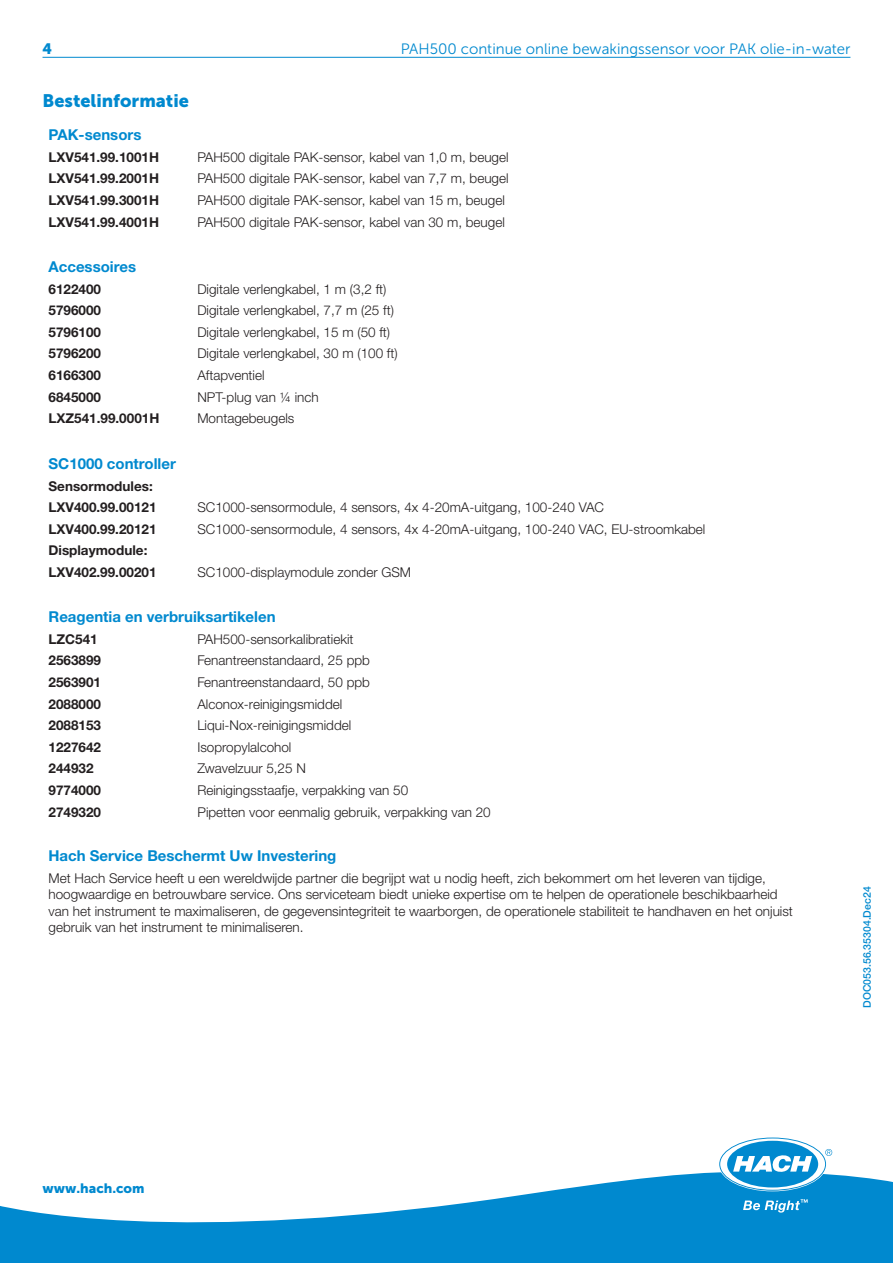
<style>
.page{position:relative;width:893px;height:1263px;background:#fff}
.page>*{position:absolute;margin:0;border:0;box-sizing:border-box;transform-origin:0 0}
.Head_2{font:18px "Museo Sans 900";color:#0089cf}
.Head_3_Text_1_Bold{font:700 15px "Helvetica Neue LTW1 G";color:#0089cf}
.Head_3{font:15px "Museo Sans 300";color:#0089cf}
.Head_3-2{font:15px "Museo Sans 900";color:#0089cf}
.Text_1{font:300 13.5px/16.5px "Helvetica Neue LTW1 G";color:#231f20}
.Text_1_Text_1_Bold{font:700 13.5px "Helvetica Neue LTW1 G";color:#231f20}
.Text_1_Bold{font:700 13.5px "Helvetica Neue LTW1 G";color:#231f20}
.Text_1_Color{font:13.5px "Museo Sans 900";color:#0089cf}
.t1{font:500 10.5px "Helvetica Neue LTW1 G";color:#0089cf}
</style>
<div class="page">
<svg style="left:0;top:1168px;width:893px;height:95px;fill:#0089cf"></svg>
<svg style="left:720px;top:1138px;width:112px;height:52px"></svg>
<svg style="left:743px;top:1199px;width:65px;height:13px"></svg>
<hr style="left:43px;top:57px;width:807px;height:1px;background:#0089cf">
<p class="Head_3-2" style="left:43px;top:40px;width:11px">4</p>
<p class="Head_3" style="left:401px;top:41px;width:451px">PAH500 continue online bewakingssensor voor PAK olie-in-water</p>
<p class="Head_2" style="left:43px;top:91px;width:148px">Bestelinformatie</p>
<p class="Head_3_Text_1_Bold" style="left:49px;top:125px;width:94px">PAK-sensors</p>
<p class="Text_1_Text_1_Bold" style="left:49px;top:149px;width:112px">LXV541.99.1001H</p>
<p class="Text_1" style="left:197px;top:149px;width:313px">PAH500 digitale PAK-sensor, kabel van 1,0 m, beugel</p>
<p class="Text_1_Text_1_Bold" style="left:49px;top:170px;width:112px">LXV541.99.2001H</p>
<p class="Text_1" style="left:197px;top:170px;width:313px">PAH500 digitale PAK-sensor, kabel van 7,7 m, beugel</p>
<p class="Text_1_Text_1_Bold" style="left:49px;top:192px;width:112px">LXV541.99.3001H</p>
<p class="Text_1" style="left:197px;top:192px;width:309px">PAH500 digitale PAK-sensor, kabel van 15 m, beugel</p>
<p class="Text_1_Text_1_Bold" style="left:49px;top:213px;width:112px">LXV541.99.4001H</p>
<p class="Text_1" style="left:197px;top:213px;width:309px">PAH500 digitale PAK-sensor, kabel van 30 m, beugel</p>
<p class="Head_3_Text_1_Bold" style="left:49px;top:257px;width:89px">Accessoires</p>
<p class="Text_1_Text_1_Bold" style="left:49px;top:280px;width:54px">6122400</p>
<p class="Text_1" style="left:197px;top:280px;width:191px">Digitale verlengkabel, 1 m (3,2 ft)</p>
<p class="Text_1_Text_1_Bold" style="left:49px;top:302px;width:54px">5796000</p>
<p class="Text_1" style="left:197px;top:302px;width:198px">Digitale verlengkabel, 7,7 m (25 ft)</p>
<p class="Text_1_Text_1_Bold" style="left:49px;top:324px;width:54px">5796100</p>
<p class="Text_1" style="left:197px;top:324px;width:194px">Digitale verlengkabel, 15 m (50 ft)</p>
<p class="Text_1_Text_1_Bold" style="left:49px;top:345px;width:54px">5796200</p>
<p class="Text_1" style="left:197px;top:345px;width:202px">Digitale verlengkabel, 30 m (100 ft)</p>
<p class="Text_1_Text_1_Bold" style="left:49px;top:367px;width:54px">6166300</p>
<p class="Text_1" style="left:197px;top:367px;width:69px">Aftapventiel</p>
<p class="Text_1_Text_1_Bold" style="left:49px;top:389px;width:54px">6845000</p>
<p class="Text_1" style="left:197px;top:389px;width:123px">NPT-plug van ¼ inch</p>
<p class="Text_1_Text_1_Bold" style="left:49px;top:410px;width:112px">LXZ541.99.0001H</p>
<p class="Text_1" style="left:197px;top:410px;width:99px">Montagebeugels</p>
<p class="Head_3_Text_1_Bold" style="left:49px;top:454px;width:129px">SC1000 controller</p>
<p class="Text_1_Bold" style="left:49px;top:477px;width:106px">Sensormodules:</p>
<p class="Text_1_Text_1_Bold" style="left:49px;top:499px;width:110px">LXV400.99.00121</p>
<p class="Text_1" style="left:197px;top:499px;width:408px">SC1000-sensormodule, 4 sensors, 4x 4-20mA-uitgang, 100-240 VAC</p>
<p class="Text_1_Text_1_Bold" style="left:49px;top:521px;width:110px">LXV400.99.20121</p>
<p class="Text_1" style="left:197px;top:521px;width:510px">SC1000-sensormodule, 4 sensors, 4x 4-20mA-uitgang, 100-240 VAC, EU-stroomkabel</p>
<p class="Text_1_Bold" style="left:49px;top:542px;width:100px">Displaymodule:</p>
<p class="Text_1_Text_1_Bold" style="left:49px;top:564px;width:110px">LXV402.99.00201</p>
<p class="Text_1" style="left:197px;top:564px;width:215px">SC1000-displaymodule zonder GSM</p>
<p class="Head_3_Text_1_Bold" style="left:49px;top:607px;width:229px">Reagentia en verbruiksartikelen</p>
<p class="Text_1_Text_1_Bold" style="left:49px;top:630px;width:51px">LZC541</p>
<p class="Text_1" style="left:197px;top:630px;width:158px">PAH500-sensorkalibratiekit</p>
<p class="Text_1_Text_1_Bold" style="left:49px;top:652px;width:54px">2563899</p>
<p class="Text_1" style="left:197px;top:652px;width:174px">Fenantreenstandaard, 25 ppb</p>
<p class="Text_1_Text_1_Bold" style="left:49px;top:674px;width:54px">2563901</p>
<p class="Text_1" style="left:197px;top:674px;width:174px">Fenantreenstandaard, 50 ppb</p>
<p class="Text_1_Text_1_Bold" style="left:49px;top:695px;width:54px">2088000</p>
<p class="Text_1" style="left:197px;top:695px;width:146px">Alconox-reinigingsmiddel</p>
<p class="Text_1_Text_1_Bold" style="left:49px;top:717px;width:54px">2088153</p>
<p class="Text_1" style="left:197px;top:717px;width:155px">Liqui-Nox-reinigingsmiddel</p>
<p class="Text_1_Text_1_Bold" style="left:49px;top:739px;width:54px">1227642</p>
<p class="Text_1" style="left:197px;top:739px;width:96px">Isopropylalcohol</p>
<p class="Text_1_Text_1_Bold" style="left:49px;top:760px;width:47px">244932</p>
<p class="Text_1" style="left:197px;top:760px;width:110px">Zwavelzuur 5,25 N</p>
<p class="Text_1_Text_1_Bold" style="left:49px;top:782px;width:54px">9774000</p>
<p class="Text_1" style="left:197px;top:782px;width:212px">Reinigingsstaafje, verpakking van 50</p>
<p class="Text_1_Text_1_Bold" style="left:49px;top:804px;width:54px">2749320</p>
<p class="Text_1" style="left:197px;top:804px;width:295px">Pipetten voor eenmalig gebruik, verpakking van 20</p>
<p class="Head_3_Text_1_Bold" style="left:49px;top:846px;width:289px">Hach Service Beschermt Uw Investering</p>
<p class="Text_1" style="left:49px;top:870px;width:746px">Met Hach Service heeft u een wereldwijde partner die begrijpt wat u nodig heeft, zich bekommert om het leveren van tijdige, hoogwaardige en betrouwbare service. Ons serviceteam biedt unieke expertise om te helpen de operationele beschikbaarheid van het instrument te maximaliseren, de gegevensintegriteit te waarborgen, de operationele stabiliteit te handhaven en het onjuist gebruik van het instrument te minimaliseren.</p>
<p class="t1" style="left:861px;top:1008px;width:123px;rotate:-90deg">DOC053.56.35304.Dec24</p>
<p class="Text_1_Color" style="left:43px;top:1181px;width:104px">www.hach.com</p>
</div>
